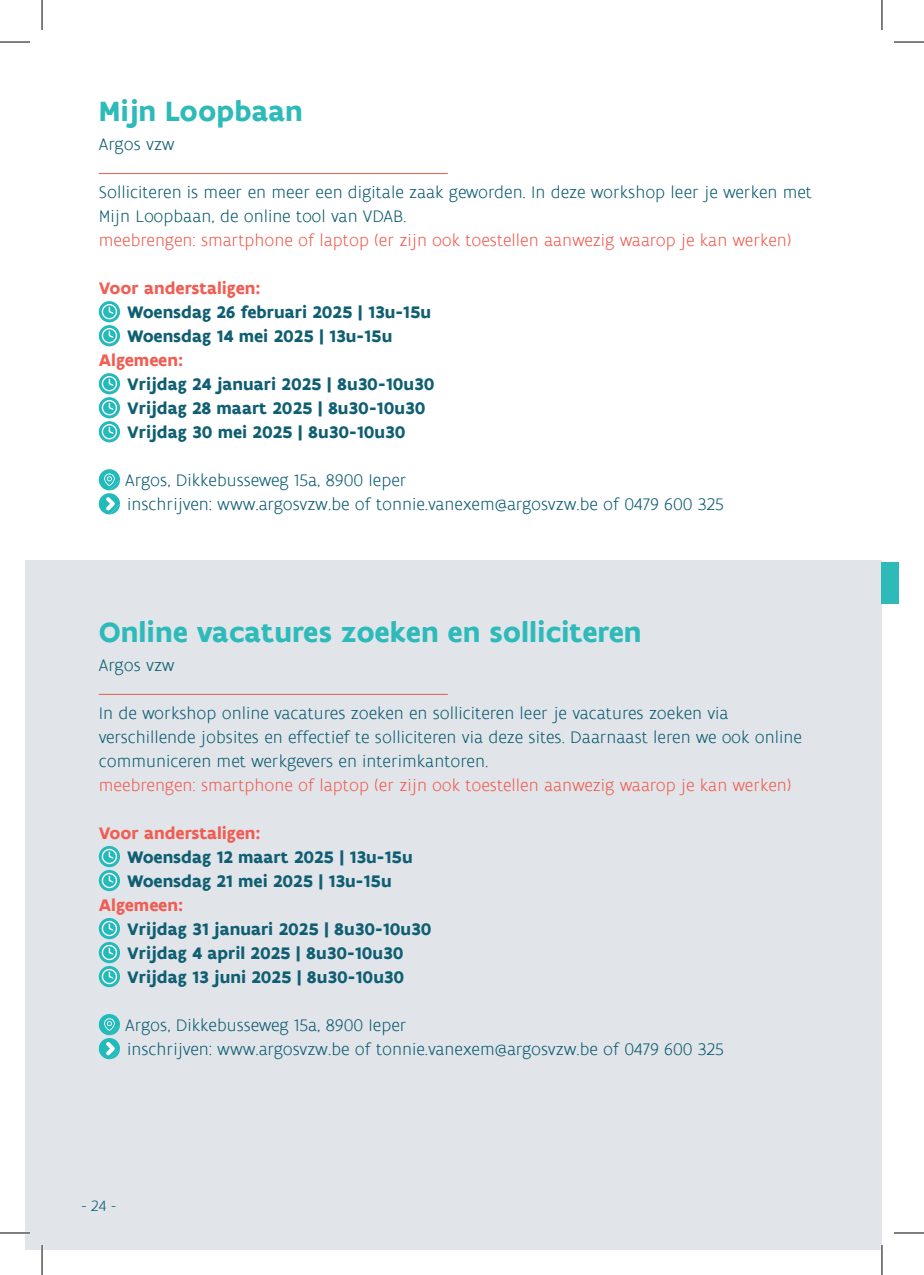
<style>
.page{position:relative;width:924px;height:1275px;background:#fff}
.page>*{position:absolute;margin:0;border:0;box-sizing:border-box;transform-origin:0 0}
.t1{font:700 30px "Flanders Art Sans";color:#2ebab9}
.t2{font:300 18px/24px "Flanders Art Sans";color:#0f5e72}
.t3{font:700 18px/24px "Flanders Art Sans";color:#0f5e72}
.t4{font:300 18px "Flanders Art Sans";color:#f15d52}
.t5{font:700 18px "Flanders Art Sans";color:#f15d52}
.t6{font:300 16px "Flanders Art Sans";color:#0f5e72}
</style>
<div class="page">
<div style="left:25px;top:561px;width:856px;height:689px;background:#e1e5ea"></div>
<hr style="left:99px;top:173px;width:348px;height:1px;background:#e85c4f">
<svg style="left:99px;top:301px;width:21px;height:21px"></svg>
<svg style="left:102px;top:304px;width:15px;height:15px"></svg>
<svg style="left:99px;top:325px;width:21px;height:21px"></svg>
<svg style="left:102px;top:328px;width:15px;height:15px"></svg>
<svg style="left:99px;top:373px;width:21px;height:21px"></svg>
<svg style="left:102px;top:376px;width:15px;height:15px"></svg>
<svg style="left:99px;top:397px;width:21px;height:21px"></svg>
<svg style="left:102px;top:400px;width:15px;height:15px"></svg>
<svg style="left:99px;top:421px;width:21px;height:21px"></svg>
<svg style="left:102px;top:424px;width:15px;height:15px"></svg>
<svg style="left:99px;top:469px;width:21px;height:45px"></svg>
<hr style="left:99px;top:694px;width:348px;height:1px;background:#e85c4f">
<svg style="left:99px;top:846px;width:21px;height:21px"></svg>
<svg style="left:102px;top:849px;width:15px;height:15px"></svg>
<svg style="left:99px;top:870px;width:21px;height:21px"></svg>
<svg style="left:102px;top:873px;width:15px;height:15px"></svg>
<svg style="left:99px;top:918px;width:21px;height:21px"></svg>
<svg style="left:102px;top:921px;width:15px;height:15px"></svg>
<svg style="left:99px;top:942px;width:21px;height:21px"></svg>
<svg style="left:102px;top:945px;width:15px;height:15px"></svg>
<svg style="left:99px;top:966px;width:21px;height:21px"></svg>
<svg style="left:102px;top:969px;width:15px;height:15px"></svg>
<svg style="left:99px;top:1014px;width:21px;height:45px"></svg>
<div style="left:881px;top:562px;width:17px;height:41px;background:#2ebab9"></div>
<hr style="left:0;top:1231px;width:30px;height:3px;background:#fff">
<hr style="left:41px;top:1245px;width:2px;height:30px;background:#fff">
<hr style="left:880px;top:1245px;width:2px;height:30px;background:#fff">
<hr style="left:0;top:42px;width:30px;height:1px;background:#000">
<hr style="left:893px;top:42px;width:30px;height:1px;background:#000">
<hr style="left:0;top:1232px;width:30px;height:1px;background:#000">
<hr style="left:893px;top:1232px;width:30px;height:1px;background:#000">
<hr style="left:42px;top:0;width:1px;height:30px;background:#000">
<hr style="left:42px;top:1245px;width:1px;height:30px;background:#000">
<hr style="left:881px;top:0;width:1px;height:30px;background:#000">
<hr style="left:881px;top:1245px;width:1px;height:30px;background:#000">
<h1 class="t1" style="left:99px;top:92px;width:205px">Mijn Loopbaan</h1>
<p class="t2" style="left:99px;top:133px;width:77px">Argos vzw</p>
<p class="t2" style="left:99px;top:181px;width:714px">Solliciteren is meer en meer een digitale zaak geworden. In deze workshop leer je werken met<br>Mijn Loopbaan, de online tool van VDAB.</p>
<p class="t4" style="left:99px;top:229px;width:694px">meebrengen: smartphone of laptop (er zijn ook toestellen aanwezig waarop je kan werken)</p>
<p class="t5" style="left:99px;top:277px;width:163px">Voor anderstaligen:</p>
<p class="t3" style="left:127px;top:300px;width:305px">Woensdag 26 februari 2025 | 13u-15u<br>Woensdag 14 mei 2025 | 13u-15u</p>
<p class="t5" style="left:99px;top:349px;width:86px">Algemeen:</p>
<p class="t3" style="left:127px;top:372px;width:309px">Vrijdag 24 januari 2025 | 8u30-10u30<br>Vrijdag 28 maart 2025 | 8u30-10u30<br>Vrijdag 30 mei 2025 | 8u30-10u30</p>
<p class="t2" style="left:125px;top:469px;width:599px">Argos, Dikkebusseweg 15a, 8900 Ieper<br>inschrijven: www.argosvzw.be of tonnie.vanexem@argosvzw.be of 0479 600 325</p>
<h1 class="t1" style="left:99px;top:613px;width:544px">Online vacatures zoeken en solliciteren</h1>
<p class="t2" style="left:99px;top:653px;width:77px">Argos vzw</p>
<p class="t2" style="left:99px;top:701px;width:704px">In de workshop online vacatures zoeken en solliciteren leer je vacatures zoeken via verschillende jobsites en effectief te solliciteren via deze sites. Daarnaast leren we ook online communiceren met werkgevers en interimkantoren.</p>
<p class="t4" style="left:99px;top:774px;width:694px">meebrengen: smartphone of laptop (er zijn ook toestellen aanwezig waarop je kan werken)</p>
<p class="t5" style="left:99px;top:821px;width:163px">Voor anderstaligen:</p>
<p class="t3" style="left:127px;top:845px;width:287px">Woensdag 12 maart 2025 | 13u-15u<br>Woensdag 21 mei 2025 | 13u-15u</p>
<p class="t5" style="left:99px;top:893px;width:86px">Algemeen:</p>
<p class="t3" style="left:127px;top:917px;width:306px">Vrijdag 31 januari 2025 | 8u30-10u30<br>Vrijdag 4 april 2025 | 8u30-10u30<br>Vrijdag 13 juni 2025 | 8u30-10u30</p>
<p class="t2" style="left:125px;top:1013px;width:599px">Argos, Dikkebusseweg 15a, 8900 Ieper<br>inschrijven: www.argosvzw.be of tonnie.vanexem@argosvzw.be of 0479 600 325</p>
<p class="t6" style="left:81px;top:1196px;width:36px">- 24 -</p>
</div>
